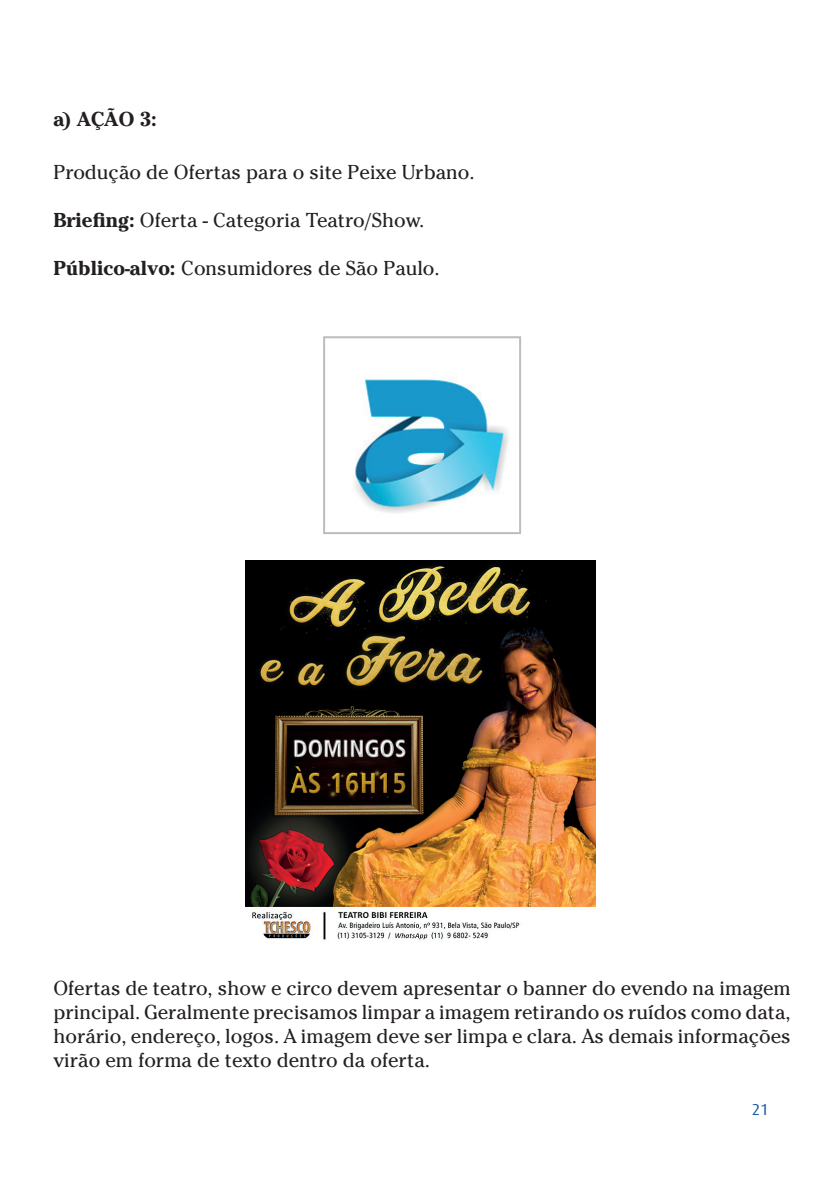
<style>
.page{position:relative;width:840px;height:1191px;background:#fff}
.page>*{position:absolute;margin:0;border:0;box-sizing:border-box;transform-origin:0 0}
.t1{font:20px/24px "Cheltenham Std";color:#231f20;text-align:justify}
.t2{font:700 20px "Cheltenham Std";color:#231f20}
.t3{font:16px "Dax";color:#1959a8}
.s1{font-weight:700}
</style>
<div class="page">
<img style="left:355px;top:379px;width:154px;height:134px">
<div style="left:323px;top:336px;width:198px;height:198px;border:2px solid #bcbdc0"></div>
<img style="left:245px;top:561px;width:349px;height:379px">
<p class="t2" style="left:53px;top:107px;width:105px">a) AÇÃO 3:</p>
<p class="t1" style="left:53px;top:160px;width:422px">Produção de Ofertas para o site Peixe Urbano.</p>
<p class="t1" style="left:53px;top:208px;width:372px"><span class="s1">Briefing:</span> Oferta - Categoria Teatro/Show.</p>
<p class="t1" style="left:53px;top:256px;width:387px"><span class="s1">Público-alvo:</span> Consumidores de São Paulo.</p>
<p class="t1" style="left:53px;top:976px;width:738px">Ofertas de teatro, show e circo devem apresentar o banner do evendo na imagem principal. Geralmente precisamos limpar a imagem retirando os ruídos como data, horário, endereço, logos. A imagem deve ser limpa e clara. As demais informações virão em forma de texto dentro da oferta.</p>
<p class="t3" style="left:751px;top:1101px;width:18px">21</p>
</div>
